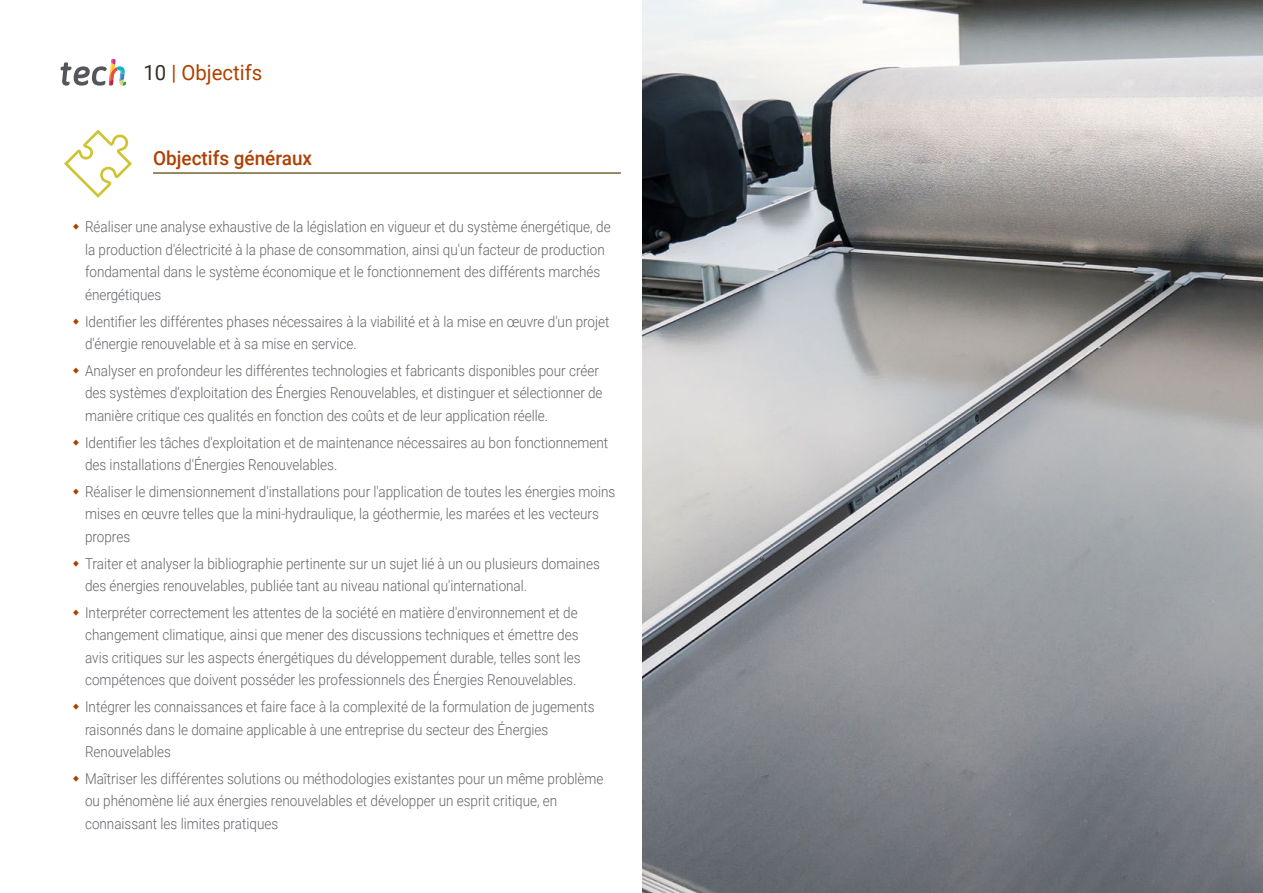
<style>
.page{position:relative;width:1263px;height:893px;background:#fff}
.page>*{position:absolute;margin:0;border:0;box-sizing:border-box;transform-origin:0 0}
.t1{font:21px "Roboto";color:#ae4000}
.t2{font:500 19.5px "Roboto";color:#ae4000}
.t3{font:300 15px/22.5px "Roboto";color:#61646a;scale:.9 1}
.s1{color:#312e20}
</style>
<div class="page">
<hr style="left:153px;top:173px;width:468px;height:1px;background:#ae4000">
<svg style="left:64px;top:130px;width:68px;height:68px"></svg>
<svg style="left:61px;top:59px;width:65px;height:27px"></svg>
<img style="left:642px;top:0;width:621px;height:893px">
<h1 class="t1" style="left:144px;top:57px;width:120px"><span class="s1">10</span> | Objectifs</h1>
<h2 class="t2" style="left:153px;top:144px;width:160px">Objectifs généraux</h2>
<p class="t3" style="left:85px;top:215px;width:585px">Réaliser une analyse exhaustive de la législation en vigueur et du système énergétique, de la production d'électricité à la phase de consommation, ainsi qu'un facteur de production fondamental dans le système économique et le fonctionnement des différents marchés énergétiques</p>
<p class="t3" style="left:85px;top:309px;width:584px">Identifier les différentes phases nécessaires à la viabilité et à la mise en œuvre d'un projet d'énergie renouvelable et à sa mise en service.</p>
<p class="t3" style="left:85px;top:359px;width:577px">Analyser en profondeur les différentes technologies et fabricants disponibles pour créer des systèmes d'exploitation des Énergies Renouvelables, et distinguer et sélectionner de manière critique ces qualités en fonction des coûts et de leur application réelle.</p>
<p class="t3" style="left:85px;top:430px;width:583px">Identifier les tâches d'exploitation et de maintenance nécessaires au bon fonctionnement des installations d'Énergies Renouvelables.</p>
<p class="t3" style="left:85px;top:480px;width:591px">Réaliser le dimensionnement d'installations pour l'application de toutes les énergies moins mises en œuvre telles que la mini-hydraulique, la géothermie, les marées et les vecteurs propres</p>
<p class="t3" style="left:85px;top:551px;width:573px">Traiter et analyser la bibliographie pertinente sur un sujet lié à un ou plusieurs domaines des énergies renouvelables, publiée tant au niveau national qu'international.</p>
<p class="t3" style="left:85px;top:601px;width:552px">Interpréter correctement les attentes de la société en matière d'environnement et de changement climatique, ainsi que mener des discussions techniques et émettre des avis critiques sur les aspects énergétiques du développement durable, telles sont les compétences que doivent posséder les professionnels des Énergies Renouvelables.</p>
<p class="t3" style="left:85px;top:695px;width:568px">Intégrer les connaissances et faire face à la complexité de la formulation de jugements raisonnés dans le domaine applicable à une entreprise du secteur des Énergies<br>Renouvelables</p>
<p class="t3" style="left:85px;top:767px;width:577px">Maîtriser les différentes solutions ou méthodologies existantes pour un même problème ou phénomène lié aux énergies renouvelables et développer un esprit critique, en connaissant les limites pratiques</p>
</div>
